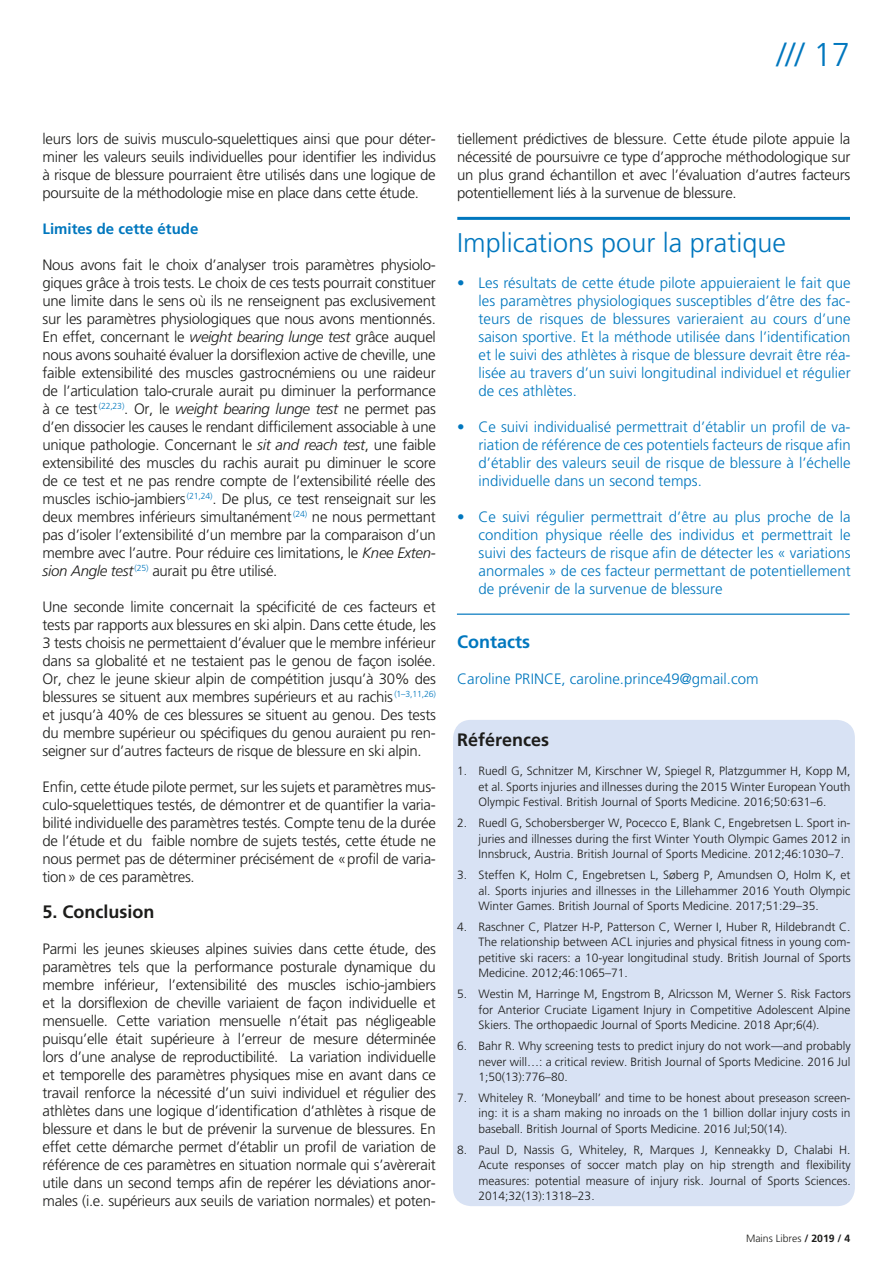
<style>
.page{position:relative;width:893px;height:1263px;background:#fff}
.page>*{position:absolute;margin:0;border:0;box-sizing:border-box;transform-origin:0 0}
.t1{font:300 33px "Frutiger";color:#0077be}
.t2{font:300 27px "Frutiger";color:#0077be}
.t3{font:700 18px "Frutiger";color:#1d1d1b}
.t4{font:700 18px "Frutiger";color:#0077be}
.t5{font:300 15px/18px "Frutiger";letter-spacing:-.02em;color:#1d1d1b;text-align:justify}
.t6{font:300 15px/18px "Frutiger";color:#0077be;text-align:justify}
.t7{font:700 15px "Frutiger";color:#0077be}
.List_Paragraph{font:300 12px/15.5px "Frutiger";color:#1d1d1b;text-align:justify}
.t8{font:300 10.5px "Frutiger";color:#1d1d1b}
.s1{font-style:italic}
.s2{font-weight:700}
</style>
<div class="page">
<hr style="left:457px;top:217px;width:393px;height:3px;background:#0077be">
<hr style="left:457px;top:613px;width:393px;height:2px;background:#0077be">
<div style="left:453px;top:720px;width:402px;height:486px;background:#d8e2f4;border-radius:18px"></div>
<h1 class="t1" style="left:777px;top:36px;width:75px">/// 17</h1>
<p class="t5" style="left:43px;top:130px;width:395px">leurs lors de suivis musculo-squelettiques ainsi que pour déter&shy;miner les valeurs seuils individuelles pour identifier les individus à risque de blessure pourraient être utilisés dans une logique de poursuite de la méthodologie mise en place dans cette étude.</p>
<p class="t7" style="left:43px;top:220px;width:157px">Limites de cette étude</p>
<p class="t5" style="left:43px;top:256px;width:395px">Nous avons fait le choix d’analyser trois paramètres physiolo&shy;giques grâce à trois tests. Le choix de ces tests pourrait constituer une limite dans le sens où ils ne renseignent pas exclusivement sur les paramètres physiologiques que nous avons mentionnés.<br>En effet, concernant le <span class="s1">weight bearing lunge test</span> grâce auquel nous avons souhaité évaluer la dorsiflexion active de cheville, une faible extensibilité des muscles gastrocnémiens ou une raideur de l’articulation talo-crurale aurait pu diminuer la performance à ce test <sup>(22,23)</sup>. Or, le <span class="s1">weight bearing lunge test</span> ne permet pas d’en dissocier les causes le rendant difficilement associable à une unique pathologie. Concernant le <span class="s1">sit and reach test</span>, une faible extensibilité des muscles du rachis aurait pu diminuer le score de ce test et ne pas rendre compte de l’extensibilité réelle des muscles ischio-jambiers <sup>(21,24)</sup>. De plus, ce test renseignait sur les deux membres inférieurs simultanément <sup>(24)</sup> ne nous permettant pas d’isoler l’extensibilité d’un membre par la comparaison d’un membre avec l’autre. Pour réduire ces limitations, le <span class="s1">Knee Exten&shy;sion Angle test</span> <sup>(25)</sup> aurait pu être utilisé.</p>
<p class="t5" style="left:43px;top:598px;width:395px">Une seconde limite concernait la spécificité de ces facteurs et tests par rapports aux blessures en ski alpin. Dans cette étude, les 3 tests choisis ne permettaient d’évaluer que le membre inférieur dans sa globalité et ne testaient pas le genou de façon isolée.<br>Or, chez le jeune skieur alpin de compétition jusqu’à 30% des blessures se situent aux membres supérieurs et au rachis <sup>(1–3,11,26) </sup>et jusqu’à 40% de ces blessures se situent au genou. Des tests du membre supérieur ou spécifiques du genou auraient pu ren&shy;seigner sur d’autres facteurs de risque de blessure en ski alpin.</p>
<p class="t5" style="left:43px;top:778px;width:395px">Enfin, cette étude pilote permet, sur les sujets et paramètres mus&shy;culo-squelettiques testés, de démontrer et de quantifier la varia&shy;bilité individuelle des paramètres testés. Compte tenu de la durée de l’étude et du faible nombre de sujets testés, cette étude ne nous permet pas de déterminer précisément de «profil de varia&shy;tion» de ces paramètres.</p>
<p class="t3" style="left:43px;top:901px;width:113px">5. Conclusion</p>
<p class="t5" style="left:43px;top:940px;width:395px">Parmi les jeunes skieuses alpines suivies dans cette étude, des paramètres tels que la performance posturale dynamique du membre inférieur, l’extensibilité des muscles ischio-jambiers et la dorsiflexion de cheville variaient de façon individuelle et mensuelle. Cette variation mensuelle n’était pas négligeable puisqu’elle était supérieure à l’erreur de mesure déterminée lors d’une analyse de reproductibilité. La variation individuelle et temporelle des paramètres physiques mise en avant dans ce travail renforce la nécessité d’un suivi individuel et régulier des athlètes dans une logique d’identification d’athlètes à risque de blessure et dans le but de prévenir la survenue de blessures. En effet cette démarche permet d’établir un profil de variation de référence de ces paramètres en situation normale qui s’avèrerait utile dans un second temps afin de repérer les déviations anor&shy;males (i.e. supérieurs aux seuils de variation normales) et poten-</p>
<p class="t5" style="left:457px;top:130px;width:395px">tiellement prédictives de blessure. Cette étude pilote appuie la nécessité de poursuivre ce type d’approche méthodologique sur un plus grand échantillon et avec l’évaluation d’autres facteurs potentiellement liés à la survenue de blessure.</p>
<p class="t2" style="left:457px;top:227px;width:330px">Implications pour la pratique</p>
<p class="t6" style="left:479px;top:274px;width:374px;text-indent:-21px">• Les résultats de cette étude pilote appuieraient le fait que les paramètres physiologiques susceptibles d’être des fac&shy;teurs de risques de blessures varieraient au cours d’une saison sportive. Et la méthode utilisée dans l’identification et le suivi des athlètes à risque de blessure devrait être réa&shy;lisée au travers d’un suivi longitudinal individuel et régulier de ces athlètes.</p>
<p class="t6" style="left:479px;top:418px;width:374px;text-indent:-21px">• Ce suivi individualisé permettrait d’établir un profil de va&shy;riation de référence de ces potentiels facteurs de risque afin d’établir des valeurs seuil de risque de blessure à l’échelle individuelle dans un second temps.</p>
<p class="t6" style="left:479px;top:508px;width:374px;text-indent:-21px">• Ce suivi régulier permettrait d’être au plus proche de la condition physique réelle des individus et permettrait le suivi des facteurs de risque afin de détecter les « variations anormales » de ces facteur permettant de potentiellement de prévenir de la survenue de blessure</p>
<p class="t4" style="left:457px;top:631px;width:74px">Contacts</p>
<p class="t6" style="left:457px;top:670px;width:303px">Caroline PRINCE, caroline.prince49@gmail.com</p>
<p class="t3" style="left:457px;top:729px;width:93px">Références</p>
<p class="List_Paragraph" style="left:479px;top:763px;width:374px;text-indent:-21px">1. Ruedl G, Schnitzer M, Kirschner W, Spiegel R, Platzgummer H, Kopp M, et al. Sports injuries and illnesses during the 2015 Winter European Youth Olympic Festival. British Journal of Sports Medicine. 2016;50:631–6.</p>
<p class="List_Paragraph" style="left:479px;top:815px;width:374px;text-indent:-21px">2. Ruedl G, Schobersberger W, Pocecco E, Blank C, Engebretsen L. Sport in&shy;juries and illnesses during the first Winter Youth Olympic Games 2012 in Innsbruck, Austria. British Journal of Sports Medicine. 2012;46:1030–7.</p>
<p class="List_Paragraph" style="left:479px;top:867px;width:374px;text-indent:-21px">3. Steffen K, Holm C, Engebretsen L, Søberg P, Amundsen O, Holm K, et al. Sports injuries and illnesses in the Lillehammer 2016 Youth Olympic Winter Games. British Journal of Sports Medicine. 2017;51:29–35.</p>
<p class="List_Paragraph" style="left:479px;top:919px;width:374px;text-indent:-21px">4. Raschner C, Platzer H-P, Patterson C, Werner I, Huber R, Hildebrandt C.<br>The relationship between ACL injuries and physical fitness in young com&shy;petitive ski racers: a 10-year longitudinal study. British Journal of Sports Medicine. 2012;46:1065–71.</p>
<p class="List_Paragraph" style="left:479px;top:986px;width:374px;text-indent:-21px">5. Westin M, Harringe M, Engstrom B, Alricsson M, Werner S. Risk Factors for Anterior Cruciate Ligament Injury in Competitive Adolescent Alpine Skiers. The orthopaedic Journal of Sports Medicine. 2018 Apr;6(4).</p>
<p class="List_Paragraph" style="left:479px;top:1038px;width:374px;text-indent:-21px">6. Bahr R. Why screening tests to predict injury do not work—and probably never will…: a critical review. British Journal of Sports Medicine. 2016 Jul 1;50(13):776–80.</p>
<p class="List_Paragraph" style="left:479px;top:1090px;width:374px;text-indent:-21px">7. Whiteley R. ‘Moneyball’ and time to be honest about preseason screen&shy;ing: it is a sham making no inroads on the 1 billion dollar injury costs in baseball. British Journal of Sports Medicine. 2016 Jul;50(14).</p>
<p class="List_Paragraph" style="left:479px;top:1142px;width:374px;text-indent:-21px">8. Paul D, Nassis G, Whiteley, R, Marques J, Kenneakky D, Chalabi H.<br>Acute responses of soccer match play on hip strength and flexibility measures: potential measure of injury risk. Journal of Sports Sciences.<br>2014;32(13):1318–23.</p>
<p class="t8" style="left:746px;top:1232px;width:106px">Mains Libres <span class="s2">/ 2019 / 4</span></p>
</div>
